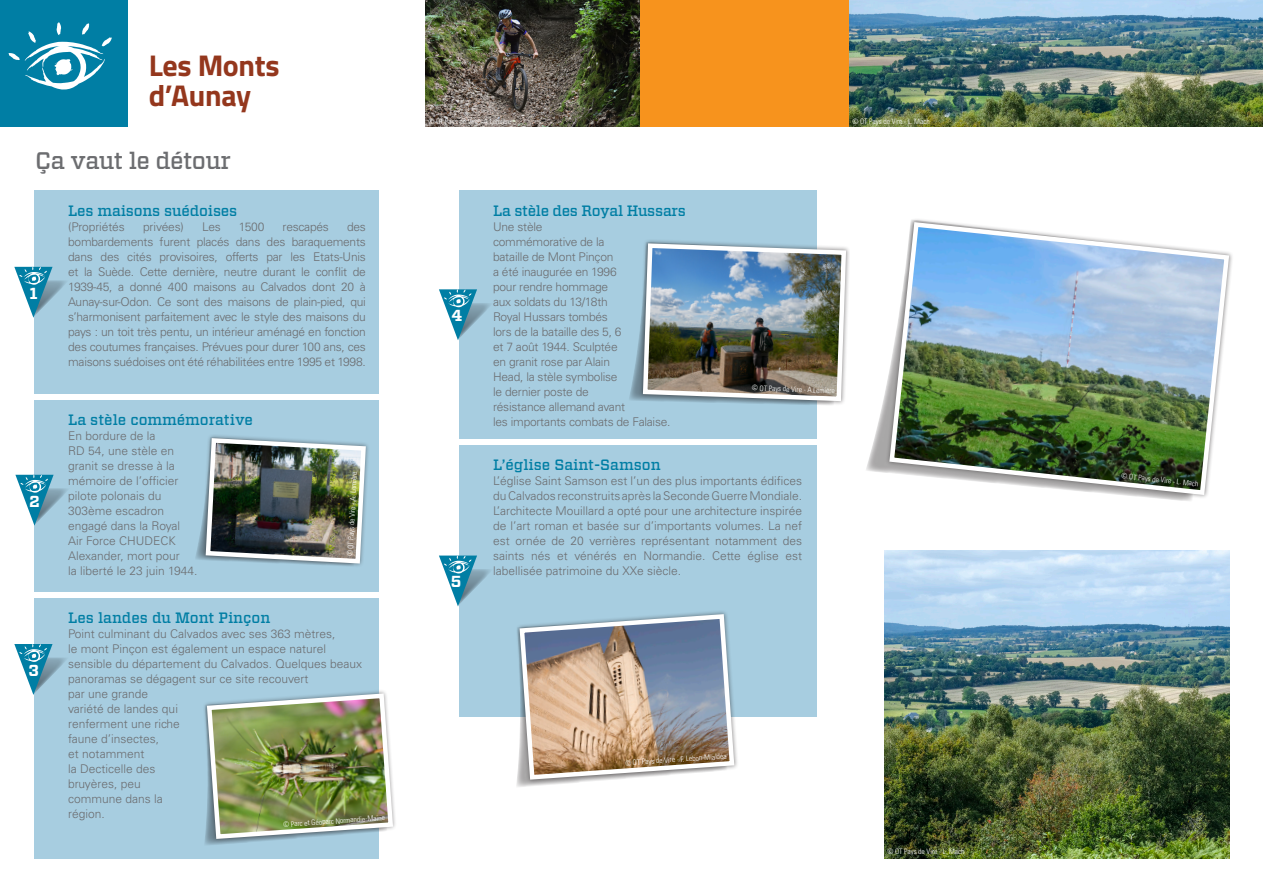
<style>
.page{position:relative;width:1263px;height:893px;background:#fff}
.page>*{position:absolute;margin:0;border:0;box-sizing:border-box;transform-origin:0 0}
.t1{font:700 30px/30px "Titillium";letter-spacing:-.01em;color:#94371d}
.t2{font:500 24px "Vitesse";letter-spacing:-.02em;color:#6c6d70}
.t3{font:700 15.9px "Vitesse";color:#fff}
.t4{font:500 15px "Vitesse";letter-spacing:-.005em;color:#007ea4}
.t5{font:300 12px/15px "Univers LT Std";color:#6c6d70;text-align:justify}
.t6{font:300 12px/15px "Univers LT Std";letter-spacing:-.02em;color:#6c6d70}
.t7{font:300 condensed 7.5px "Univers LT Std";color:#fff}
</style>
<div class="page">
<div style="left:426px;top:0;width:837px;height:127px;background:#f7931d"></div>
<div style="left:34px;top:191px;width:345px;height:203px;background:#a7cde0"></div>
<div style="left:459px;top:191px;width:357px;height:248px;background:#a7cde0"></div>
<div style="left:34px;top:598px;width:345px;height:260px;background:#a7cde0"></div>
<div style="left:459px;top:445px;width:357px;height:272px;background:#a7cde0"></div>
<svg style="left:14px;top:267px;width:52px;height:51px"></svg>
<svg style="left:439px;top:289px;width:51px;height:51px"></svg>
<svg style="left:14px;top:644px;width:52px;height:51px"></svg>
<svg style="left:439px;top:555px;width:51px;height:52px"></svg>
<img style="left:425px;top:0;width:214px;height:127px">
<img style="left:849px;top:0;width:414px;height:127px">
<div style="left:639px;top:239px;width:211px;height:167px;background:#231f20;opacity:.5"></div>
<img style="left:629px;top:241px;width:219px;height:165px">
<div style="left:203px;top:689px;width:194px;height:154px;background:#231f20;opacity:.5"></div>
<img style="left:204px;top:691px;width:191px;height:154px">
<div style="left:515px;top:610px;width:223px;height:174px;background:#a7cde0"></div>
<img style="left:516px;top:612px;width:221px;height:175px">
<img style="left:884px;top:550px;width:345px;height:308px">
<svg style="left:866px;top:394px;width:326px;height:107px"></svg>
<div style="left:885px;top:218px;width:348px;height:281px;background:#231f20;opacity:.5"></div>
<img style="left:887px;top:220px;width:344px;height:277px">
<div style="left:34px;top:400px;width:345px;height:191px;background:#a7cde0"></div>
<svg style="left:15px;top:475px;width:52px;height:51px"></svg>
<img style="left:196px;top:436px;width:172px;height:130px">
<div style="left:0;top:0;width:127px;height:127px;background:#007ea4"></div>
<svg style="left:8px;top:22px;width:104px;height:68px"></svg>
<p class="t1" style="left:149px;top:49px;width:133px">Les Monts d’Aunay</p>
<p class="t2" style="left:35px;top:145px;width:197px">Ça vaut le détour</p>
<p class="t3" style="left:30px;top:283px;width:10px">1</p>
<p class="t3" style="left:29px;top:490px;width:12px">2</p>
<p class="t3" style="left:28px;top:660px;width:12px">3</p>
<p class="t4" style="left:68px;top:200px;width:171px">Les maisons suédoises</p>
<p class="t5" style="left:68px;top:219px;width:58px">(Propriétés</p>
<p class="t5" style="left:143px;top:219px;width:42px">privées)</p>
<p class="t5" style="left:202px;top:219px;width:20px">Les</p>
<p class="t5" style="left:239px;top:219px;width:27px">1500</p>
<p class="t6" style="left:283px;top:219px;width:48px">rescapés</p>
<p class="t5" style="left:68px;top:219px;width:299px;text-indent:279px">des bombardements furent placés dans des baraquements dans des cités provisoires, offerts par les Etats-Unis et la Suède. Cette dernière, neutre durant le conflit de 1939-45, a donné 400 maisons au Calvados dont 20 à Aunay-sur-Odon. Ce sont des maisons de plain-pied, qui s’harmonisent parfaitement avec le style des maisons du pays : un toit très pentu, un intérieur aménagé en fonction des coutumes françaises. Prévues pour durer 100 ans, ces maisons suédoises ont été réhabilitées entre 1995 et 1998.</p>
<p class="t4" style="left:68px;top:410px;width:186px">La stèle commémorative</p>
<p class="t5" style="left:68px;top:428px;width:131px;text-align:left">En bordure de la<br>RD 54, une stèle en granit se dresse à la mémoire de l’officier pilote polonais du<br>303ème escadron engagé dans la Royal<br>Air Force CHUDECK<br>Alexander, mort pour<br>la liberté le 23 juin 1944.</p>
<p class="t7" style="left:345px;top:556px;width:86px;rotate:-87deg">© OT Pays de Vire - A. Lemière</p>
<p class="t4" style="left:68px;top:607px;width:203px">Les landes du Mont Pinçon</p>
<p class="t5" style="left:68px;top:626px;width:295px;text-align:left">Point culminant du Calvados avec ses 363 mètres,<br>le mont Pinçon est également un espace naturel sensible du département du Calvados. Quelques beaux panoramas se dégagent sur ce site recouvert<br>par une grande<br>variété de landes qui<br>renferment une riche<br>faune d’insectes,<br>et notamment<br>la Decticelle des<br>bruyères, peu<br>commune dans la<br>région.</p>
<p class="t7" style="left:283px;top:820px;width:103px;rotate:-4deg">© Parc et Géoparc Normandie-Maine</p>
<p class="t7" style="left:428px;top:116px;width:85px">© OT Pays de Vire - A.Lemière</p>
<p class="t7" style="left:852px;top:117px;width:79px">© OT Pays de Vire - L. Mach</p>
<p class="t3" style="left:452px;top:305px;width:12px">4</p>
<p class="t3" style="left:451px;top:571px;width:12px">5</p>
<p class="t4" style="left:493px;top:200px;width:194px">La stèle des Royal Hussars</p>
<p class="t6" style="left:493px;top:219px;width:179px">Une stèle<br>commémorative de la<br>bataille de Mont Pinçon<br>a été inaugurée en 1996<br>pour rendre hommage<br>aux soldats du 13/18th<br>Royal Hussars tombés<br>lors de la bataille des 5, 6<br>et 7 août 1944. Sculptée<br>en granit rose par Alain<br>Head, la stèle symbolise<br>le dernier poste de<br>résistance allemand avant<br>les importants combats de Falaise.</p>
<p class="t7" style="left:752px;top:383px;width:85px;rotate:2deg">© OT Pays de Vire - A.Lemière</p>
<p class="t4" style="left:493px;top:455px;width:169px">L’église Saint-Samson</p>
<p class="t5" style="left:493px;top:473px;width:311px">L’église Saint Samson est l’un des plus importants édifices du Calvados reconstruits après la Seconde Guerre Mondiale.<br>L’architecte Mouillard a opté pour une architecture inspirée de l’art roman et basée sur d’importants volumes. La nef est ornée de 20 verrières représentant notamment des saints nés et vénérés en Normandie. Cette église est labellisée patrimoine du XXe siècle.</p>
<p class="t7" style="left:625px;top:758px;width:103px;rotate:-4deg">© OT Pays de Vire - F. Lebon-Mialdéa</p>
<p class="t7" style="left:887px;top:847px;width:79px">© OT Pays de Vire - L. Mach</p>
<p class="t7" style="left:1122px;top:471px;width:79px;rotate:6deg">© OT Pays de Vire - L. Mach</p>
</div>
